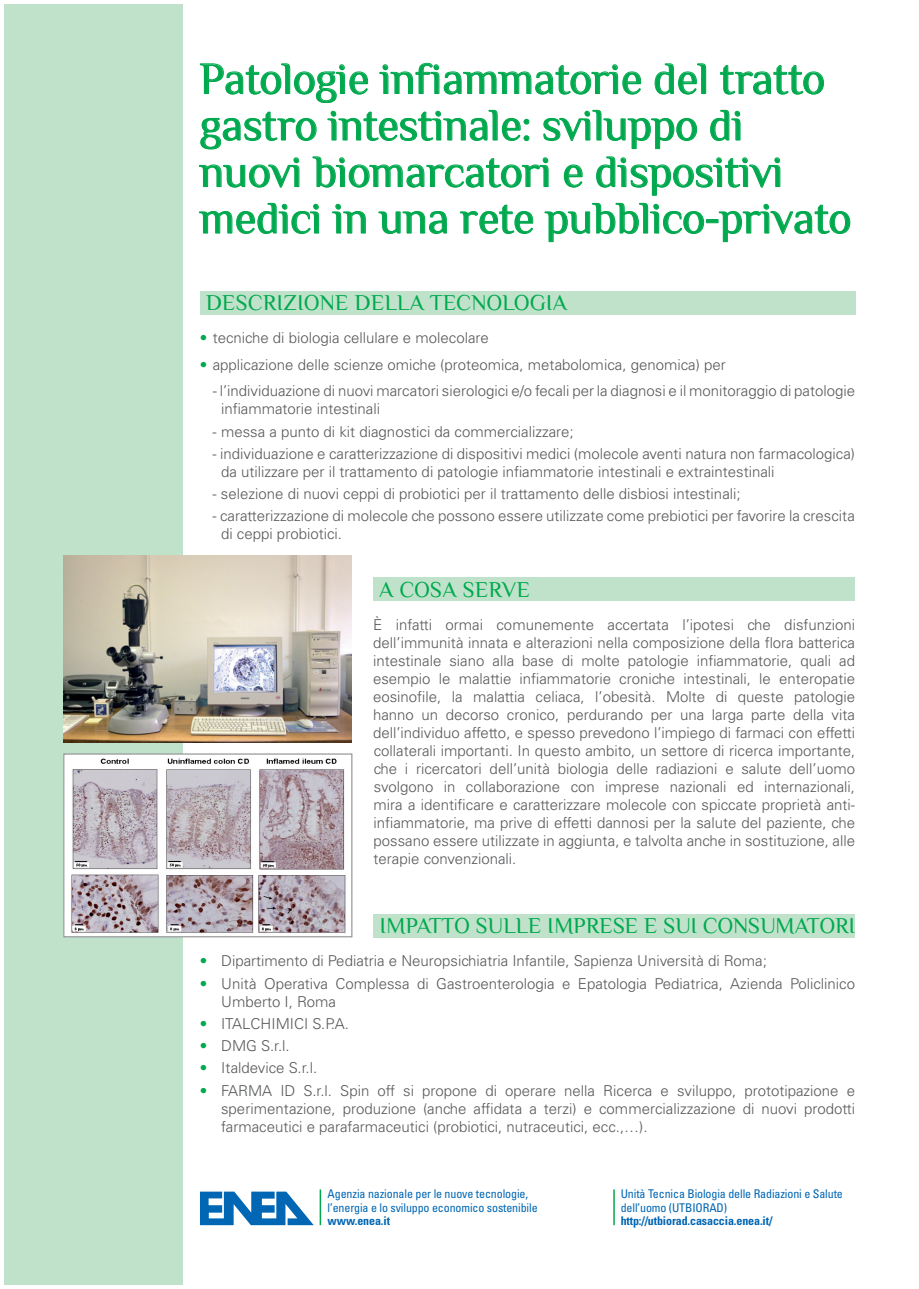
<style>
.page{position:relative;width:919px;height:1289px;background:#fff}
.page>*{position:absolute;margin:0;border:0;box-sizing:border-box;transform-origin:0 0}
.t1{font:45px/46.5px "Philosopher";letter-spacing:-.005em;color:#00a94e}
.t2{font:22.5px "Philosopher";letter-spacing:.01em;color:#00a94e}
.t3{font:300 15px/18px "Univers LT Std";color:#57585a}
.t4{font:condensed 12px/13.5px "Univers LT Std";letter-spacing:-.01em;color:#0166b3}
.t5{font:700 condensed 12px "Univers LT Std";letter-spacing:-.01em;color:#0166b3}
.s1{color:#00a94e}
</style>
<div class="page">
<div style="left:4px;top:4px;width:179px;height:1280px;background:#c0e2ca"></div>
<div style="left:373px;top:577px;width:482px;height:24px;background:#c0e2ca"></div>
<div style="left:373px;top:914px;width:482px;height:24px;background:#c0e2ca"></div>
<div style="left:200px;top:291px;width:655px;height:24px;background:#c0e2ca"></div>
<svg style="left:200px;top:64px;width:168px;height:39px"></svg>
<svg style="left:379px;top:63px;width:261px;height:31px"></svg>
<svg style="left:655px;top:64px;width:50px;height:30px"></svg>
<svg style="left:720px;top:65px;width:103px;height:29px"></svg>
<svg style="left:201px;top:112px;width:115px;height:37px"></svg>
<svg style="left:328px;top:110px;width:201px;height:31px"></svg>
<svg style="left:543px;top:110px;width:153px;height:39px"></svg>
<svg style="left:710px;top:110px;width:30px;height:31px"></svg>
<svg style="left:199px;top:158px;width:100px;height:29px"></svg>
<svg style="left:313px;top:157px;width:235px;height:30px"></svg>
<svg style="left:564px;top:165px;width:18px;height:22px"></svg>
<svg style="left:596px;top:157px;width:184px;height:38px"></svg>
<svg style="left:199px;top:203px;width:120px;height:31px"></svg>
<svg style="left:332px;top:204px;width:33px;height:29px"></svg>
<svg style="left:379px;top:211px;width:67px;height:23px"></svg>
<svg style="left:460px;top:205px;width:73px;height:29px"></svg>
<svg style="left:545px;top:203px;width:158px;height:39px"></svg>
<div style="left:706px;top:219px;width:12px;height:4px;border:1px solid #00a94e"></div>
<svg style="left:719px;top:204px;width:130px;height:38px"></svg>
<img style="left:64px;top:555px;width:288px;height:187px">
<img style="left:65px;top:755px;width:281px;height:180px">
<div style="left:63px;top:753px;width:289px;height:184px;border:1px solid #939598"></div>
<svg style="left:200px;top:1191px;width:114px;height:34px"></svg>
<hr style="left:613px;top:1189px;width:1px;height:36px;background:#00a94e">
<hr style="left:319px;top:1189px;width:2px;height:36px;background:#00a94e">
<h1 class="t1" style="left:200px;top:55px;width:652px">Patologie infiammatorie del tratto gastro intestinale: sviluppo di nuovi biomarcatori e dispositivi medici in una rete pubblico-privato</h1>
<h2 class="t2" style="left:206px;top:291px;width:362px">Descrizione della tecnologia</h2>
<p class="t3" style="left:200px;top:329px;width:290px"><span class="s1">•</span> tecniche di biologia cellulare e molecolare</p>
<p class="t3" style="left:200px;top:355px;width:527px"><span class="s1">•</span> applicazione delle scienze omiche (proteomica, metabolomica, genomica) per</p>
<p class="t3" style="left:221px;top:382px;width:635px;text-indent:-8px">- l’individuazione di nuovi marcatori sierologici e/o fecali per la diagnosi e il monitoraggio di patologie infiammatorie intestinali</p>
<p class="t3" style="left:213px;top:422px;width:362px">- messa a punto di kit diagnostici da commercializzare;</p>
<p class="t3" style="left:221px;top:444px;width:635px;text-indent:-8px">- individuazione e caratterizzazione di dispositivi medici (molecole aventi natura non farmacologica) da utilizzare per il trattamento di patologie infiammatorie intestinali e extraintestinali</p>
<p class="t3" style="left:213px;top:485px;width:529px">- selezione di nuovi ceppi di probiotici per il trattamento delle disbiosi intestinali;</p>
<p class="t3" style="left:221px;top:507px;width:635px;text-indent:-8px">- caratterizzazione di molecole che possono essere utilizzate come prebiotici per favorire la crescita di ceppi probiotici.</p>
<h2 class="t2" style="left:379px;top:577px;width:152px">A cosa serve</h2>
<p class="t3" style="left:373px;top:616px;width:483px;text-align:justify">è infatti ormai comunemente accertata l’ipotesi che disfunzioni dell’immunità innata e alterazioni nella composizione della flora batterica intestinale siano alla base di molte patologie infiammatorie, quali ad esempio le malattie infiammatorie croniche intestinali, le enteropatie eosinofile, la malattia celiaca, l’obesità. Molte di queste patologie hanno un decorso cronico, perdurando per una larga parte della vita dell’individuo affetto, e spesso prevedono l’impiego di farmaci con effetti collaterali importanti. In questo ambito, un settore di ricerca importante, che i ricercatori dell’unità biologia delle radiazioni e salute dell’uomo svolgono in collaborazione con imprese nazionali ed internazionali, mira a identificare e caratterizzare molecole con spiccate proprietà anti&shy;infiammatorie, ma prive di effetti dannosi per la salute del paziente, che possano essere utilizzate in aggiunta, e talvolta anche in sostituzione, alle terapie convenzionali.</p>
<h2 class="t2" style="left:379px;top:913px;width:477px">Impatto sulle imprese e sui consumatori</h2>
<p class="t3" style="left:200px;top:952px;width:568px"><span class="s1">•</span> Dipartimento di Pediatria e Neuropsichiatria Infantile, Sapienza Università di Roma;</p>
<p class="t3" style="left:221px;top:974px;width:635px;text-indent:-21px"><span class="s1">•</span> Unità Operativa Complessa di Gastroenterologia e Epatologia Pediatrica, Azienda Policlinico<br>Umberto I, Roma</p>
<p class="t3" style="left:200px;top:1014px;width:151px"><span class="s1">•</span> ITALCHIMICI S.P.A.</p>
<p class="t3" style="left:200px;top:1036px;width:91px"><span class="s1">•</span> DMG S.r.l.</p>
<p class="t3" style="left:200px;top:1059px;width:119px"><span class="s1">•</span> Italdevice S.r.l.</p>
<p class="t3" style="left:221px;top:1081px;width:635px;text-align:justify;text-indent:-21px"><span class="s1">•</span> FARMA ID S.r.l. Spin off si propone di operare nella Ricerca e sviluppo, prototipazione e sperimentazione, produzione (anche affidata a terzi) e commercializzazione di nuovi prodotti farmaceutici e parafarmaceutici (probiotici, nutraceutici, ecc.,…).</p>
<p class="t4" style="left:327px;top:1186px;width:211px">Agenzia nazionale per le nuove tecnologie, l’energia e lo sviluppo economico sostenibile</p>
<p class="t5" style="left:327px;top:1213px;width:64px">www.enea.it</p>
<p class="t4" style="left:620px;top:1186px;width:224px">Unità Tecnica Biologia delle Radiazioni e Salute dell’uomo (UTBIORAD)</p>
<p class="t5" style="left:620px;top:1213px;width:153px">http://utbiorad.casaccia.enea.it/</p>
</div>
